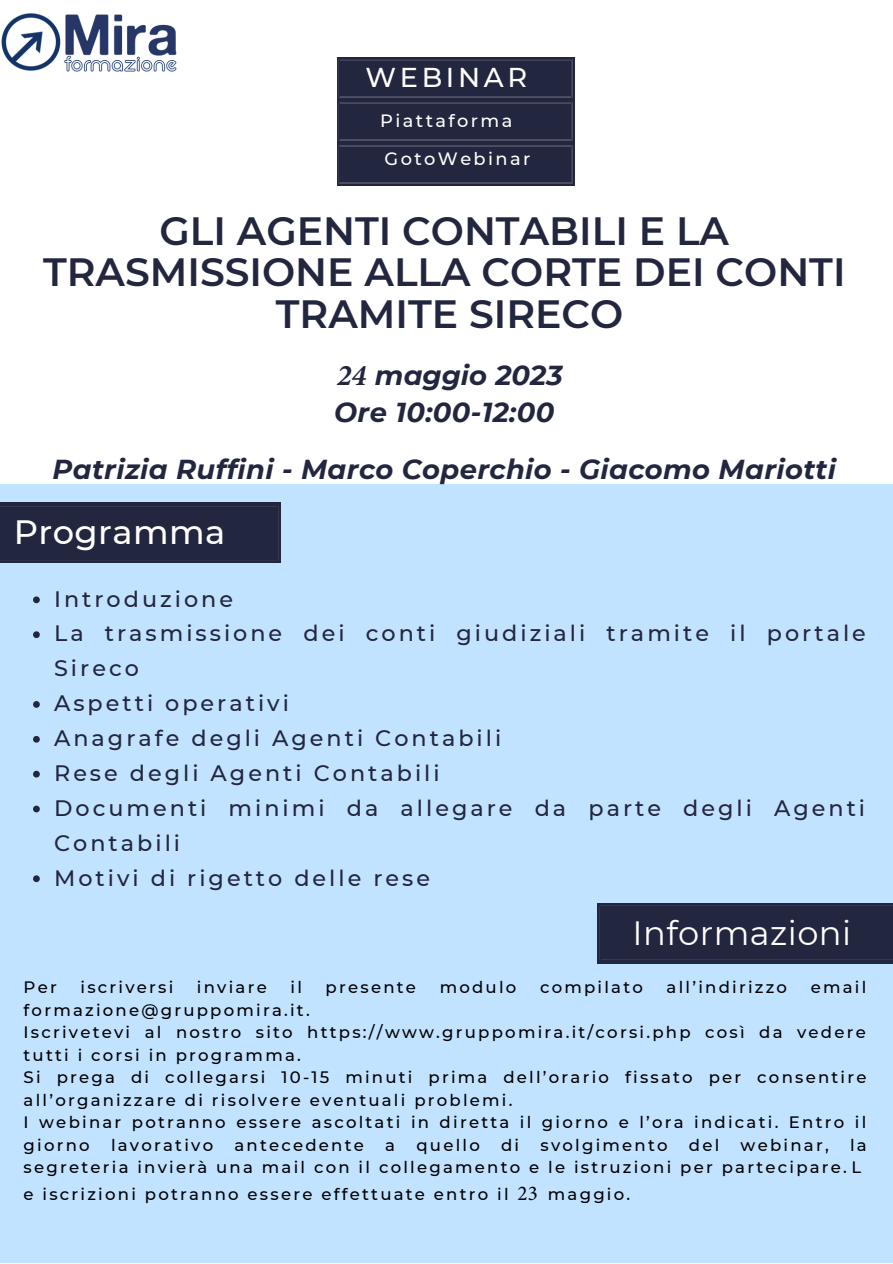
<style>
.page{position:relative;width:893px;height:1264px;background:#fff}
.page>*{position:absolute;margin:0;border:0;box-sizing:border-box;transform-origin:0 0}
.t1{font:600 39.3px/41.2px "Montserrat";color:#22263e;text-align:center}
.t2{font:33.6px "Montserrat";letter-spacing:.015em;color:#fff}
.t3{font:500 33.6px "Montserrat";letter-spacing:.015em;color:#fff}
.t4{font:italic 700 27.3px/37.3px "Montserrat";letter-spacing:.015em;color:#22263e}
.t5{font:500 27.15px "Montserrat";letter-spacing:.135em;color:#fff}
.t6{font:500 22.35px/34.8px "Montserrat";letter-spacing:.135em;color:#22263e}
.t7{font:500 17.85px/37.8px "Montserrat";letter-spacing:.135em;color:#fff}
.t8{font:500 16.5px/22.5px "Montserrat";letter-spacing:.135em;color:#000}
.s1{font-family:"Minion Pro";font-size:30px}
.s2{font-family:"Minion Pro";font-weight:400;font-size:21px}
</style>
<div class="page">
<div style="left:0;top:0;width:892px;height:1262px;background:#c2e3ff"></div>
<div style="left:0;top:0;width:892px;height:483px;background:#fff"></div>
<svg style="left:337px;top:57px;width:237px;height:42px"></svg>
<svg style="left:337px;top:143px;width:237px;height:42px"></svg>
<svg style="left:339px;top:59px;width:233px;height:125px;background:#252941"></svg>
<img style="left:1px;top:13px;width:176px;height:59px">
<svg style="left:33px;top:596px;width:7px;height:7px"></svg>
<svg style="left:33px;top:631px;width:7px;height:7px"></svg>
<svg style="left:33px;top:701px;width:7px;height:6px"></svg>
<svg style="left:33px;top:736px;width:7px;height:6px"></svg>
<svg style="left:33px;top:770px;width:7px;height:7px"></svg>
<svg style="left:33px;top:805px;width:7px;height:7px"></svg>
<svg style="left:33px;top:875px;width:7px;height:7px"></svg>
<div style="left:0;top:502px;width:281px;height:61px;background:#22263e"></div>
<svg style="left:0;top:506px;width:277px;height:1px"></svg>
<div style="left:596px;top:902px;width:296px;height:61px;background:#22263e"></div>
<svg style="left:599px;top:905px;width:293px;height:55px"></svg>
<h3 class="t5" style="left:365px;top:61px;width:163px">WEBINAR</h3>
<p class="t7" style="left:380px;top:102px;width:152px">Piattaforma<br>GotoWebinar</p>
<h1 class="t1" style="left:43px;top:210px;width:804px">GLI AGENTI CONTABILI E LA<br>TRASMISSIONE ALLA CORTE DEI CONTI<br>TRAMITE SIRECO</h1>
<h3 class="t4" style="left:334px;top:356px;width:230px"><span class="s1">24</span> maggio 2023<br>Ore 10:00-12:00</h3>
<h3 class="t4" style="left:52px;top:451px;width:785px">Patrizia Ruffini - Marco Coperchio - Giacomo Mariotti</h3>
<h2 class="t3" style="left:14px;top:512px;width:213px">Programma</h2>
<p class="t6" style="left:54px;top:581px;width:813px">Introduzione<br>La trasmissione dei conti giudiziali tramite il portale<br>Sireco<br>Aspetti operativi<br>Anagrafe degli Agenti Contabili<br>Rese degli Agenti Contabili<br>Documenti minimi da allegare da parte degli Agenti<br>Contabili<br>Motivi di rigetto delle rese</p>
<h2 class="t2" style="left:632px;top:912px;width:220px">Informazioni</h2>
<p class="t8" style="left:24px;top:976px;width:35px">Pe r</p>
<p class="t8" style="left:80px;top:976px;width:94px">i s c r i v e r s i</p>
<p class="t8" style="left:197px;top:976px;width:71px">i nv i a r e</p>
<p class="t8" style="left:290px;top:976px;width:13px">i l</p>
<p class="t8" style="left:325px;top:976px;width:92px">pr e s e nt e</p>
<p class="t8" style="left:439px;top:976px;width:78px">mo dul o</p>
<p class="t8" style="left:540px;top:976px;width:104px">c ompi l a t o</p>
<p class="t8" style="left:666px;top:976px;width:122px">a l l ’ i ndi r i z z o</p>
<p class="t8" style="left:810px;top:976px;width:57px">ema i l</p>
<p class="t8" style="left:24px;top:998px;width:844px">f o rma z i o ne@gr uppomi r a . i t .<br>I s c r i v e t e v i a l no s t r o s i t o ht t ps : / / www. gr uppomi r a . i t / c o r s i . php c o s ì da v e de r e t ut t i i c o r s i i n pr o gr amma .<br>S i pr e ga di c o l l e ga r s i 1 0- 1 5 mi nut i pr i ma de l l ’ o r a r i o f i s s a t o pe r c o ns e nt i r e a l l ’ o r ga ni z z a r e di r i s o l v e r e e v e nt ua l i pr o bl emi .<br>I we bi na r po t r a nno e s s e r e a s c o l t a t i i n di r e t t a i l gi o r no e l ’ o r a i ndi c a t i . Ent r o i l gi o r no</p>
<p class="t8" style="left:111px;top:1133px;width:104px">l a v o r a t i v o</p>
<p class="t8" style="left:234px;top:1133px;width:131px">a nt e c e de nt e</p>
<p class="t8" style="left:385px;top:1133px;width:11px">a</p>
<p class="t8" style="left:416px;top:1133px;width:65px">que l l o</p>
<p class="t8" style="left:501px;top:1133px;width:20px">di</p>
<p class="t8" style="left:540px;top:1133px;width:129px">s v o l gi me nt o</p>
<p class="t8" style="left:688px;top:1133px;width:32px">de l</p>
<p class="t8" style="left:740px;top:1133px;width:90px">we bi na r ,</p>
<p class="t8" style="left:24px;top:1133px;width:844px;text-indent:826px">l a s e gr e t e r i a i nv i e r à una ma i l c o n i l c o l l e game nt o e l e i s t r uz i o ni pe r pa r t e c i pa r e . L</p>
<p class="t8" style="left:24px;top:1182px;width:608px">e i s c r i z i o ni po t r a nno e s s e r e e f f e t t ua t e e nt r o i l <span class="s2">23</span> ma ggi o .</p>
</div>
